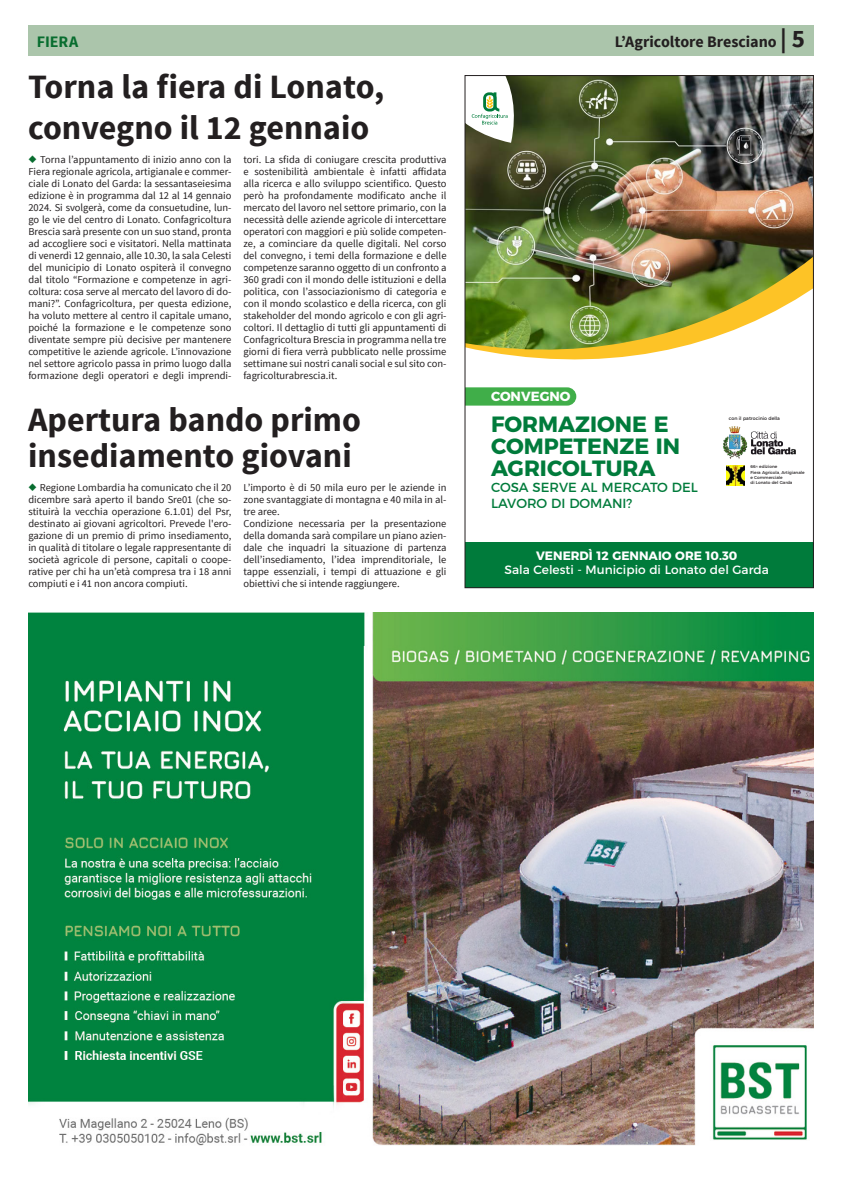
<style>
.page{position:relative;width:842px;height:1191px;background:#fff}
.page>*{position:absolute;margin:0;border:0;box-sizing:border-box;transform-origin:0 0}
.Testo_lungo{font:700 34px/40.8px "Source Sans Pro";color:#231f20}
.t1{font:700 22.1px/22.1px "Montserrat";color:#007b3b}
.t2{font:700 16px "Source Sans Pro";letter-spacing:-.005em;color:#231f20}
.t3{font:700 16px "Source Sans Pro";letter-spacing:-.005em;color:#086d2f}
.t4{font:13.2px/16.2px "Montserrat";color:#007b3b}
.t5{font:700 13.2px "Montserrat";color:#fff}
.t6{font:12.1px/14.1px "Montserrat";color:#fff;text-align:center}
.Testo_lungo-2{font:10.5px/12px "Source Sans Pro";color:#231f20;text-align:justify}
.t7{font:4.7px "Montserrat";color:#231f20}
.t8{font:4.2px/5.3px "Montserrat";color:#231f20}
.s1{font-size:25px}
.s2{color:#086d2f}
.s3{font-weight:700}
</style>
<div class="page">
<div style="left:28px;top:26px;width:786px;height:30px;background:#abc5ab"></div>
<img style="left:28px;top:612px;width:786px;height:534px">
<img style="left:466px;top:77px;width:346px;height:282px">
<div style="left:465px;top:542px;width:348px;height:45px;background:#007b3b"></div>
<svg style="left:466px;top:77px;width:58px;height:66px"></svg>
<svg style="left:466px;top:387px;width:110px;height:18px;background:#46b04f"></svg>
<img style="left:726px;top:465px;width:19px;height:20px">
<img style="left:723px;top:426px;width:73px;height:33px">
<p class="t3" style="left:37px;top:32px;width:43px">FIERA</p>
<p class="t2" style="left:615px;top:32px;width:192px">L’Agricoltore Bresciano <span class="s1">| 5</span></p>
<p class="Testo_lungo" style="left:28px;top:68px;width:358px">Torna la fiera di Lonato, convegno il 12 gennaio</p>
<p class="Testo_lungo-2" style="left:28px;top:154px;width:205px"><span class="s2">◆</span> Torna l’appuntamento di inizio anno con la Fiera regionale agricola, artigianale e commer&shy;ciale di Lonato del Garda: la sessantaseiesima edizione è in programma dal 12 al 14 gennaio 2024. Si svolgerà, come da consuetudine, lun&shy;go le vie del centro di Lonato. Confagricoltura Brescia sarà presente con un suo stand, pronta ad accogliere soci e visitatori. Nella mattinata di venerdì 12 gennaio, alle 10.30, la sala Celesti del municipio di Lonato ospiterà il convegno dal titolo “Formazione e competenze in agri&shy;coltura: cosa serve al mercato del lavoro di do&shy;mani?”. Confagricoltura, per questa edizione, ha voluto mettere al centro il capitale umano, poiché la formazione e le competenze sono diventate sempre più decisive per mantenere competitive le aziende agricole. L’innovazione nel settore agricolo passa in primo luogo dalla formazione degli operatori e degli imprendi-</p>
<p class="Testo_lungo-2" style="left:243px;top:154px;width:205px">tori. La sfida di coniugare crescita produttiva e sostenibilità ambientale è infatti affidata alla ricerca e allo sviluppo scientifico. Questo però ha profondamente modificato anche il mercato del lavoro nel settore primario, con la necessità delle aziende agricole di intercettare operatori con maggiori e più solide competen&shy;ze, a cominciare da quelle digitali. Nel corso del convegno, i temi della formazione e delle competenze saranno oggetto di un confronto a 360 gradi con il mondo delle istituzioni e della politica, con l’associazionismo di categoria e con il mondo scolastico e della ricerca, con gli stakeholder del mondo agricolo e con gli agri&shy;coltori. Il dettaglio di tutti gli appuntamenti di Confagricoltura Brescia in programma nella tre giorni di fiera verrà pubblicato nelle prossime settimane sui nostri canali social e sul sito con&shy;fagricolturabrescia.it.</p>
<p class="t5" style="left:491px;top:386px;width:81px">CONVEGNO</p>
<p class="t1" style="left:491px;top:411px;width:191px">FORMAZIONE E<br>COMPETENZE IN<br>AGRICOLTURA</p>
<p class="t4" style="left:491px;top:478px;width:208px">COSA SERVE AL MERCATO DEL<br>LAVORO DI DOMANI?</p>
<p class="Testo_lungo" style="left:28px;top:400px;width:334px">Apertura bando primo</p>
<p class="Testo_lungo" style="left:28px;top:436px;width:325px">insediamento giovani</p>
<p class="Testo_lungo-2" style="left:28px;top:482px;width:205px"><span class="s2">◆</span> Regione Lombardia ha comunicato che il 20 dicembre sarà aperto il bando Sre01 (che so&shy;stituirà la vecchia operazione 6.1.01) del Psr, destinato ai giovani agricoltori. Prevede l'ero&shy;gazione di un premio di primo insediamento, in qualità di titolare o legale rappresentante di società agricole di persone, capitali o coope&shy;rative per chi ha un’età compresa tra i 18 anni compiuti e i 41 non ancora compiuti.</p>
<p class="Testo_lungo-2" style="left:243px;top:481px;width:205px">L’importo è di 50 mila euro per le aziende in zone svantaggiate di montagna e 40 mila in al&shy;tre aree.</p>
<p class="t7" style="left:729px;top:414px;width:52px">con il patrocinio della</p>
<p class="t8" style="left:750px;top:464px;width:56px">66^ edizione<br>Fiera Agricola, Artigianale e Commerciale<br>di Lonato del Garda</p>
<p class="Testo_lungo-2" style="left:243px;top:517px;width:205px">Condizione necessaria per la presentazione della domanda sarà compilare un piano azien&shy;dale che inquadri la situazione di partenza dell’insediamento, l’idea imprenditoriale, le tappe essenziali, i tempi di attuazione e gli obiettivi che si intende raggiungere.</p>
<p class="t6" style="left:505px;top:548px;width:266px"><span class="s3">VENERDÌ 12 GENNAIO ORE 10.30<br></span>Sala Celesti - Municipio di Lonato del Garda</p>
</div>
